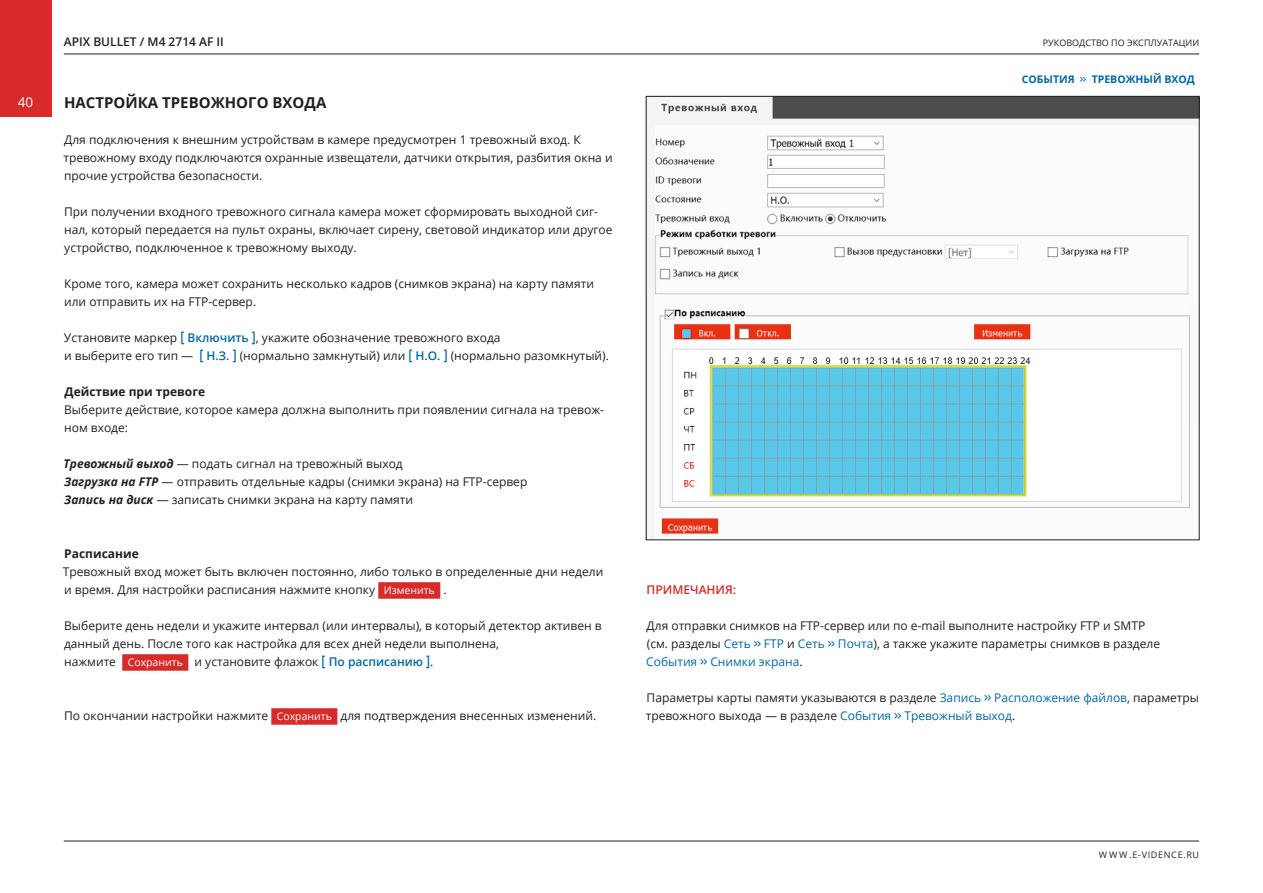
<style>
.page{position:relative;width:1263px;height:893px;background:#fff}
.page>*{position:absolute;margin:0;border:0;box-sizing:border-box;transform-origin:0 0}
.t1{font:700 15px "Open Sans";color:#231f20}
.t2{font:13.5px "Open Sans";color:#fff}
.t3{font:12px/18px "Open Sans";color:#231f20}
.t4{font:700 12px "Open Sans";color:#231f20}
.t5{font:600 12px "Open Sans";color:#231f20}
.t6{font:600 12px "Open Sans";color:#d82a29}
.t7{font:700 10.5px "Open Sans";color:#0068ab}
.t8{font:9px "Open Sans";color:#231f20}
.t9{font:9px "Open Sans";letter-spacing:.075em;color:#231f20}
.s1{font-weight:600;font-size:14.4px;color:#0068ab}
.s2{font-weight:600;color:#0068ab}
.s3{font-weight:700;font-style:italic}
.s4{font-size:10.5px;color:#fff}
.s5{color:#0068ab}
.s6{font-weight:700;color:#0068ab}
</style>
<div class="page">
<hr style="left:64px;top:841px;width:1135px;height:1px;background:#231f20">
<hr style="left:64px;top:54px;width:1135px;height:1px;background:#231f20">
<div style="left:0;top:0;width:51px;height:116px;background:#d82a29"></div>
<div style="left:378px;top:582px;width:62px;height:17px;background:#d82a29"></div>
<div style="left:122px;top:654px;width:66px;height:17px;background:#d82a29"></div>
<div style="left:271px;top:708px;width:66px;height:17px;background:#d82a29"></div>
<img style="left:648px;top:98px;width:549px;height:440px">
<p class="t2" style="left:18px;top:92px;width:17px">40</p>
<p class="t5" style="left:64px;top:33px;width:162px">APIX BULLET / M4 2714 AF II</p>
<p class="t8" style="left:1043px;top:36px;width:158px">РУКОВОДСТВО ПО ЭКСПЛУАТАЦИИ</p>
<p class="t1" style="left:64px;top:92px;width:264px">НАСТРОЙКА ТРЕВОЖНОГО ВХОДА</p>
<p class="t3" style="left:63px;top:130px;width:551px">Для подключения к внешним устройствам в камере предусмотрен 1 тревожный вход. К тревожному входу подключаются охранные извещатели, датчики открытия, разбития окна и прочие устройства безопасности.</p>
<p class="t3" style="left:64px;top:202px;width:550px">При получении входного тревожного сигнала камера может сформировать выходной сиг&shy;нал, который передается на пульт охраны, включает сирену, световой индикатор или другое устройство, подключенное к тревожному выходу.</p>
<p class="t3" style="left:64px;top:274px;width:531px">Кроме того, камера может сохранить несколько кадров (снимков экрана) на карту памяти или отправить их на FTP-сервер.</p>
<p class="t3" style="left:64px;top:328px;width:546px">Установите маркер <span class="s1">[</span> <span class="s2">Включить</span> <span class="s1">]</span>, укажите обозначение тревожного входа<br>и выберите его тип — <span class="s1">[</span> <span class="s2">Н.З.</span> <span class="s1">]</span> (нормально замкнутый) или <span class="s1">[</span> <span class="s2">Н.О.</span> <span class="s1">]</span> (нормально разомкнутый).</p>
<p class="t4" style="left:64px;top:383px;width:142px">Действие при тревоге</p>
<p class="t3" style="left:64px;top:400px;width:541px">Выберите действие, которое камера должна выполнить при появлении сигнала на тревож&shy;ном входе:</p>
<p class="t3" style="left:64px;top:454px;width:465px"><span class="s3">Тревожный выход</span> — подать сигнал на тревожный выход<br><span class="s3">Загрузка на FTP</span> — отправить отдельные кадры (снимки экрана) на FTP-сервер<br><span class="s3">Запись на диск</span> — записать снимки экрана на карту памяти</p>
<p class="t4" style="left:64px;top:545px;width:76px">Расписание</p>
<p class="t3" style="left:63px;top:562px;width:542px">Тревожный вход может быть включен постоянно, либо только в определенные дни недели и время. Для настройки расписания нажмите кнопку <span class="s4">Изменить</span> .</p>
<p class="t3" style="left:64px;top:616px;width:539px">Выберите день недели и укажите интервал (или интервалы), в который детектор активен в данный день. После того как настройка для всех дней недели выполнена,<br>нажмите <span class="s4">Сохранить</span> и установите флажок <span class="s1">[</span> <span class="s2">По расписанию</span> <span class="s1">]</span>.</p>
<p class="t3" style="left:64px;top:706px;width:534px">По окончании настройки нажмите <span class="s4">Сохранить</span> для подтверждения внесенных изменений.</p>
<p class="t7" style="left:1022px;top:72px;width:175px">СОБЫТИЯ &gt;&gt; ТРЕВОЖНЫЙ ВХОД</p>
<p class="t6" style="left:647px;top:581px;width:91px">ПРИМЕЧАНИЯ:</p>
<p class="t3" style="left:646px;top:616px;width:515px">Для отправки снимков на FTP-сервер или по e-mail выполните настройку FTP и SMTP (см. разделы <span class="s5">Сеть</span> <span class="s6">&gt;&gt;</span> <span class="s5">FTP</span> и <span class="s5">Сеть</span> <span class="s6">&gt;&gt;</span> <span class="s5">Почта</span>), а также укажите параметры снимков в разделе<br><span class="s5">События</span> <span class="s6">&gt;&gt;</span> <span class="s5">Снимки экрана</span>.</p>
<p class="t3" style="left:646px;top:688px;width:555px">Параметры карты памяти указываются в разделе <span class="s5">Запись</span> <span class="s6">&gt;&gt;</span> <span class="s5">Расположение файлов</span>, параметры тревожного выхода — в разделе <span class="s5">События</span> <span class="s6">&gt;&gt;</span> <span class="s5">Тревожный выход</span>.</p>
<p class="t9" style="left:1099px;top:848px;width:102px">WWW.E-VIDENCE.RU</p>
</div>
